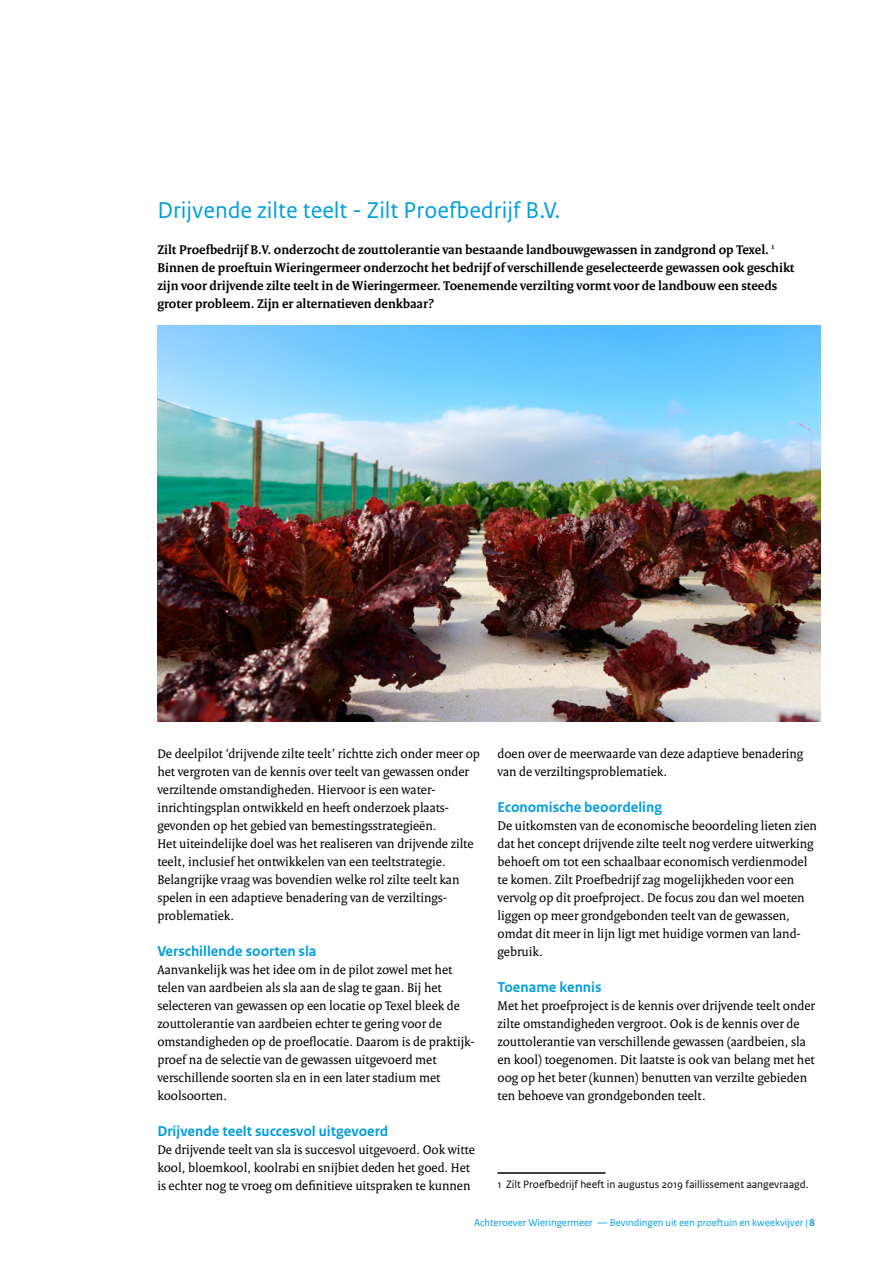
<style>
.page{position:relative;width:893px;height:1263px;background:#fff}
.page>*{position:absolute;margin:0;border:0;box-sizing:border-box;transform-origin:0 0}
.t1{font:24px "Rijksoverheid Sans Text Regular 2";color:#009ede}
.t2{font:700 15px "Rijksoverheid Sans Text";color:#009ede}
.t3{font:13.5px/18px "Rijksoverheid Serif";color:#000}
.t4{font:700 13.5px/18px "Rijksoverheid Serif";color:#000}
.t5{font:11.25px "Rijksoverheid Sans Text Regular 2";color:#000}
.t6{font:10.5px "Rijksoverheid Sans Text";color:#009ede}
.s1{font-weight:700}
</style>
<div class="page">
<hr style="left:497px;top:1172px;width:108px;height:2px;background:#000">
<img style="left:157px;top:326px;width:664px;height:396px">
<h1 class="t1" style="left:157px;top:196px;width:405px">Drijvende zilte teelt - Zilt Proefbedrijf B.V.</h1>
<p class="t4" style="left:157px;top:240px;width:639px">Zilt Proefbedrijf B.V. onderzocht de zouttolerantie van bestaande landbouwgewassen in zandgrond op Texel. <sup>1<br></sup>Binnen de proeftuin Wieringermeer onderzocht het bedrijf of verschillende geselecteerde gewassen ook geschikt zijn voor drijvende zilte teelt in de Wieringermeer. Toenemende verzilting vormt voor de landbouw een steeds groter probleem. Zijn er alternatieven denkbaar?</p>
<p class="t3" style="left:157px;top:744px;width:324px">De deelpilot ‘drijvende zilte teelt’ richtte zich onder meer op het vergroten van de kennis over teelt van gewassen onder verziltende omstandigheden. Hiervoor is een water&shy;inrichtingsplan ontwikkeld en heeft onderzoek plaats&shy;gevonden op het gebied van bemestingsstrategieën.<br>Het uiteindelijke doel was het realiseren van drijvende zilte teelt, inclusief het ontwikkelen van een teeltstrategie.<br>Belangrijke vraag was bovendien welke rol zilte teelt kan spelen in een adaptieve benadering van de verziltings&shy;problematiek.</p>
<p class="t2" style="left:157px;top:942px;width:161px">Verschillende soorten sla</p>
<p class="t3" style="left:157px;top:960px;width:319px">Aanvankelijk was het idee om in de pilot zowel met het telen van aardbeien als sla aan de slag te gaan. Bij het selecteren van gewassen op een locatie op Texel bleek de zouttolerantie van aardbeien echter te gering voor de omstandigheden op de proeflocatie. Daarom is de praktijk&shy;proef na de selectie van de gewassen uitgevoerd met verschillende soorten sla en in een later stadium met koolsoorten.</p>
<p class="t2" style="left:157px;top:1122px;width:233px">Drijvende teelt succesvol uitgevoerd</p>
<p class="t3" style="left:157px;top:1140px;width:319px">De drijvende teelt van sla is succesvol uitgevoerd. Ook witte kool, bloemkool, koolrabi en snijbiet deden het goed. Het is echter nog te vroeg om definitieve uitspraken te kunnen</p>
<p class="t3" style="left:497px;top:744px;width:307px">doen over de meerwaarde van deze adaptieve benadering van de verziltingsproblematiek.</p>
<p class="t2" style="left:497px;top:798px;width:166px">Economische beoordeling</p>
<p class="t3" style="left:497px;top:816px;width:321px">De uitkomsten van de economische beoordeling lieten zien dat het concept drijvende zilte teelt nog verdere uitwerking behoeft om tot een schaalbaar economisch verdienmodel te komen. Zilt Proefbedrijf zag mogelijkheden voor een vervolg op dit proefproject. De focus zou dan wel moeten liggen op meer grondgebonden teelt van de gewassen, omdat dit meer in lijn ligt met huidige vormen van land&shy;gebruik.</p>
<p class="t2" style="left:497px;top:978px;width:106px">Toename kennis</p>
<p class="t3" style="left:497px;top:996px;width:319px">Met het proefproject is de kennis over drijvende teelt onder zilte omstandigheden vergroot. Ook is de kennis over de zouttolerantie van verschillende gewassen (aardbeien, sla en kool) toegenomen. Dit laatste is ook van belang met het oog op het beter (kunnen) benutten van verzilte gebieden ten behoeve van grondgebonden teelt.</p>
<p class="t5" style="left:497px;top:1178px;width:312px">1 Zilt Proefbedrijf heeft in augustus 2019 faillissement aangevraagd.</p>
<p class="t6" style="left:474px;top:1216px;width:342px">Achteroever Wieringermeer — Bevindingen uit een proeftuin en kweekvijver | <span class="s1">8</span></p>
</div>
